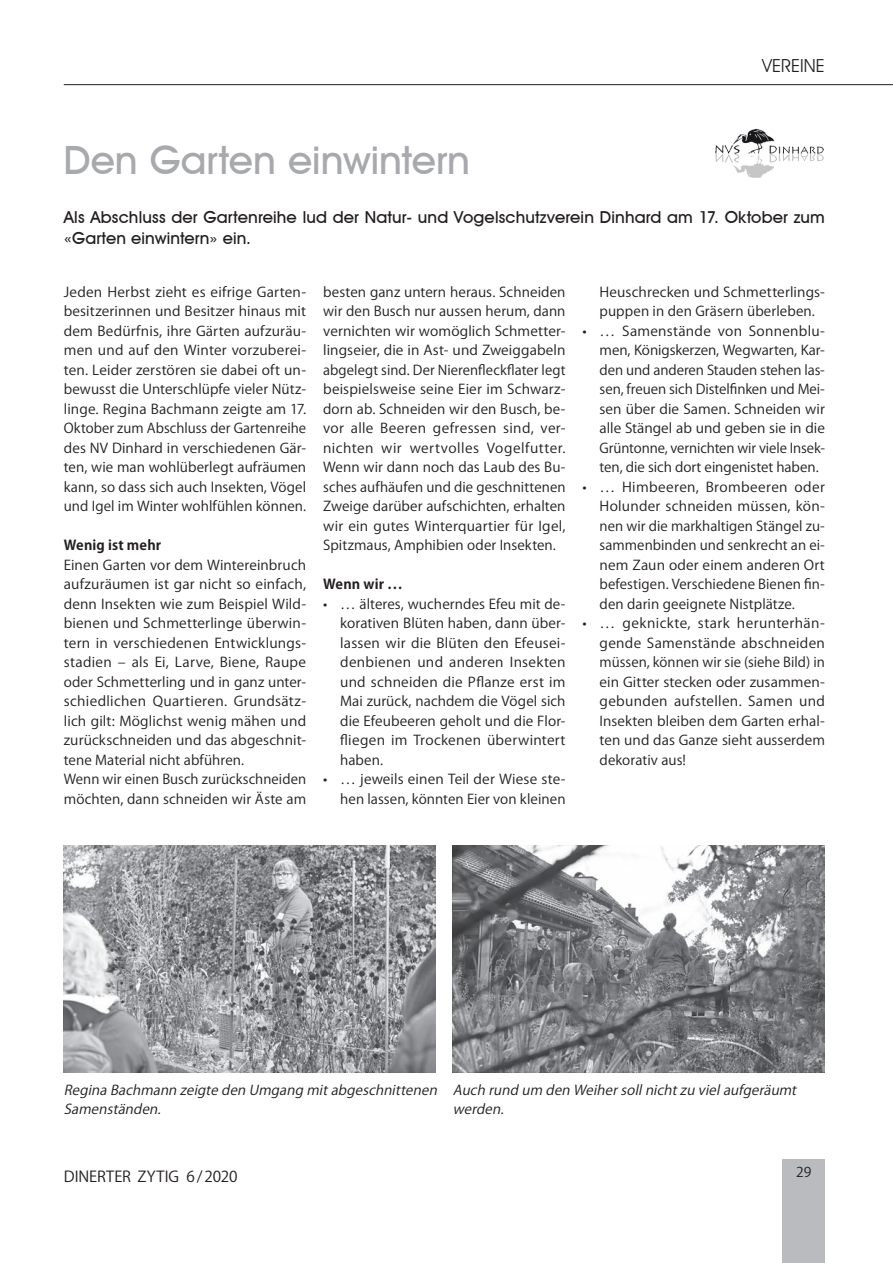
<style>
.page{position:relative;width:893px;height:1263px;background:#fff}
.page>*{position:absolute;margin:0;border:0;box-sizing:border-box;transform-origin:0 0}
.t1{font:500 39px "Avant Garde IT Cby BT";color:#a8a9ad}
.t2{font:18px "Avant Garde IT Cby BT";color:#231f20}
.t3{font:500 16.5px/21px "Avant Garde IT Cby BT";letter-spacing:.005em;color:#231f20}
.t4{font:15px "Koz Go Pro";letter-spacing:-.005em;color:#231f20}
.t5{font:13.5px/19.5px "Koz Go Pro";letter-spacing:.01em;color:#231f20;text-align:justify;scale:1.04 1}
.t6{font:13.5px/19.5px "Koz Go Pro";letter-spacing:.01em;color:#231f20;text-align:justify}
.t7{font:italic 13.5px/19.5px "Koz Go Pro";color:#231f20}
.t8{font:700 13.5px "Koz Go Pro";letter-spacing:.01em;color:#231f20}
</style>
<div class="page">
<div style="left:782px;top:1160px;width:43px;height:103px;background:#babbbe"></div>
<hr style="left:64px;top:84px;width:829px;height:1px;background:#231f20">
<img style="left:64px;top:845px;width:372px;height:228px">
<img style="left:453px;top:845px;width:372px;height:228px">
<img style="left:715px;top:129px;width:109px;height:49px">
<h2 class="t2" style="left:762px;top:55px;width:64px">VEREINE</h2>
<h1 class="t1" style="left:64px;top:136px;width:408px">Den Garten einwintern</h1>
<p class="t3" style="left:64px;top:207px;width:763px">Als Abschluss der Gartenreihe lud der Natur- und Vogelschutzverein Dinhard am 17. Oktober zum «Garten einwintern» ein.</p>
<p class="t5" style="left:64px;top:282px;width:235px">Jeden Herbst zieht es eifrige Garten&shy;besitzerinnen und Besitzer hinaus mit dem Bedürfnis, ihre Gärten aufzuräu&shy;men und auf den Winter vorzuberei&shy;ten. Leider zerstören sie dabei oft un&shy;bewusst die Unterschlüpfe vieler Nütz&shy;linge. Regina Bachmann zeigte am 17.<br>Oktober zum Abschluss der Gartenreihe des NV Dinhard in verschiedenen Gär&shy;ten, wie man wohlüberlegt aufräumen kann, so dass sich auch Insekten, Vögel und Igel im Winter wohlfühlen können.</p>
<p class="t8" style="left:64px;top:536px;width:99px">Wenig ist mehr</p>
<p class="t6" style="left:64px;top:555px;width:244px;text-align:left">Einen Garten vor dem Wintereinbruch aufzuräumen ist gar nicht so einfach, denn Insekten wie zum Beispiel Wild&shy;bienen und Schmetterlinge überwin&shy;tern in verschiedenen Entwicklungs&shy;stadien – als Ei, Larve, Biene, Raupe oder Schmetterling und in ganz unter&shy;schiedlichen Quartieren. Grundsätz&shy;lich gilt: Möglichst wenig mähen und zurückschneiden und das abgeschnit&shy;tene Material nicht abführen.<br>Wenn wir einen Busch zurückschneiden möchten, dann schneiden wir Äste am</p>
<p class="t6" style="left:323px;top:282px;width:244px">besten ganz untern heraus. Schneiden wir den Busch nur aussen herum, dann vernichten wir womöglich Schmetter&shy;lingseier, die in Ast- und Zweiggabeln abgelegt sind. Der Nierenfleckflater legt beispielsweise seine Eier im Schwarz&shy;dorn ab. Schneiden wir den Busch, be&shy;vor alle Beeren gefressen sind, ver&shy;nichten wir wertvolles Vogelfutter.<br>Wenn wir dann noch das Laub des Bu&shy;sches aufhäufen und die geschnittenen Zweige darüber aufschichten, erhalten wir ein gutes Winterquartier für Igel, Spitzmaus, Amphibien oder Insekten.</p>
<p class="t8" style="left:323px;top:575px;width:81px">Wenn wir …</p>
<p class="t6" style="left:340px;top:594px;width:227px;text-indent:-17px">• … älteres, wucherndes Efeu mit de&shy;korativen Blüten haben, dann über&shy;lassen wir die Blüten den Efeusei&shy;denbienen und anderen Insekten und schneiden die Pflanze erst im Mai zurück, nachdem die Vögel sich die Efeubeeren geholt und die Flor&shy;fliegen im Trockenen überwintert haben.</p>
<p class="t5" style="left:323px;top:770px;width:235px;text-align:right">• … jeweils einen Teil der Wiese ste&shy;hen lassen, könnten Eier von kleinen</p>
<p class="t5" style="left:600px;top:282px;width:218px">Heuschrecken und Schmetterlings&shy;puppen in den Gräsern überleben.</p>
<p class="t5" style="left:600px;top:321px;width:218px;text-indent:-17px">• … Samenstände von Sonnenblu&shy;men, Königskerzen, Wegwarten, Kar&shy;den und anderen Stauden stehen las&shy;sen, freuen sich Distelfinken und Mei&shy;sen über die Samen. Schneiden wir alle Stängel ab und geben sie in die Grüntonne, vernichten wir viele Insek&shy;ten, die sich dort eingenistet haben.</p>
<p class="t5" style="left:600px;top:477px;width:218px;text-indent:-17px">• … Himbeeren, Brombeeren oder Holunder schneiden müssen, kön&shy;nen wir die markhaltigen Stängel zu&shy;sammenbinden und senkrecht an ei&shy;nem Zaun oder einem anderen Ort befestigen. Verschiedene Bienen fin&shy;den darin geeignete Nistplätze.</p>
<p class="t5" style="left:600px;top:614px;width:218px;text-indent:-17px">• … geknickte, stark herunterhän&shy;gende Samenstände abschneiden müssen, können wir sie (siehe Bild) in ein Gitter stecken oder zusammen&shy;gebunden aufstellen. Samen und Insekten bleiben dem Garten erhal&shy;ten und das Ganze sieht ausserdem dekorativ aus!</p>
<p class="t7" style="left:64px;top:1080px;width:378px">Regina Bachmann zeigte den Umgang mitabgeschnittenen<br>Samenständen.</p>
<p class="t7" style="left:453px;top:1080px;width:348px">Auch rund um den Weihersollnichtzu vielaufgeräumt werden.</p>
<p class="t4" style="left:64px;top:1167px;width:175px">DINERTER ZYTIG 6/2020</p>
<p class="t6" style="left:796px;top:1162px;width:17px">29</p>
</div>
